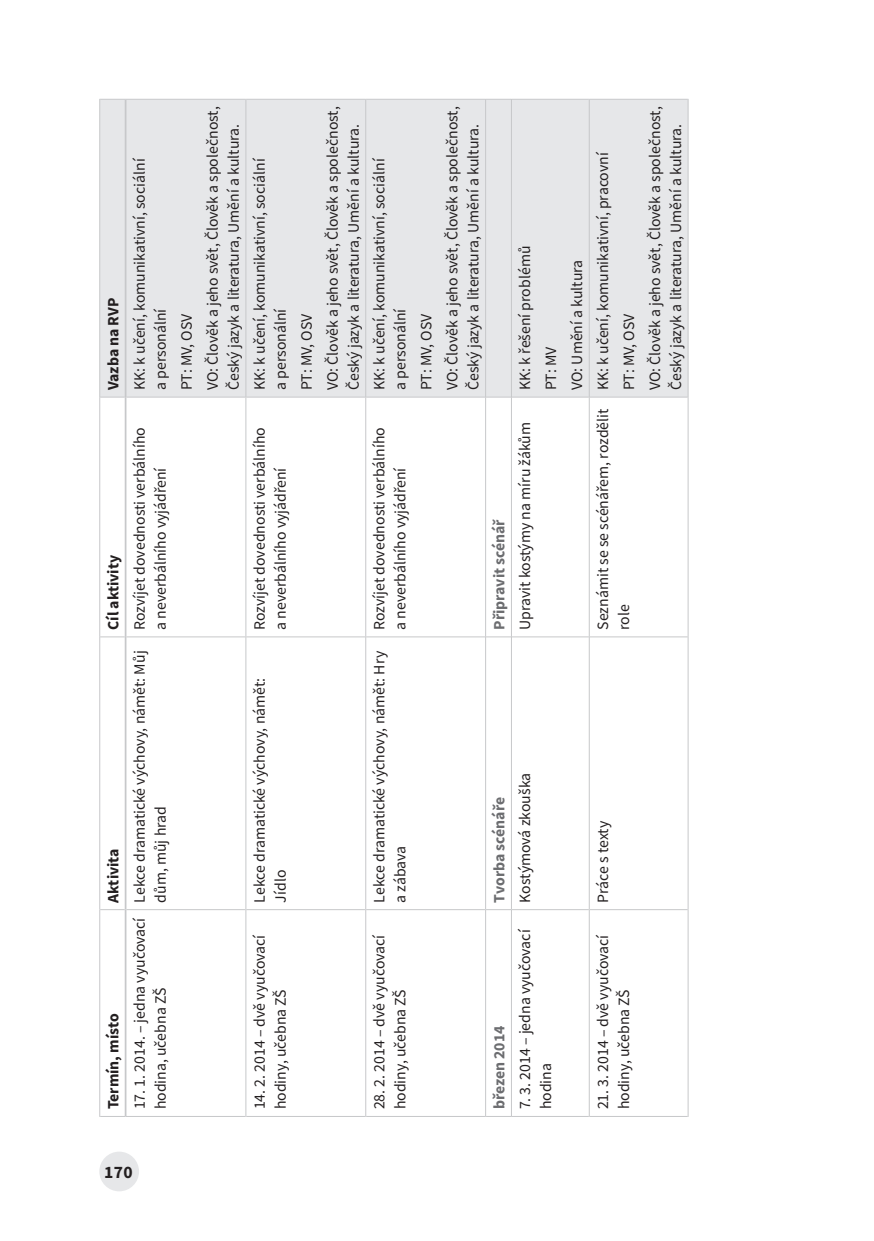
<style>
.page{position:relative;width:874px;height:1241px;background:#fff}
.page>*{position:absolute;margin:0;border:0;box-sizing:border-box;transform-origin:0 0}
.t1{font:700 17.5px "Source Sans Pro";color:#231f20}
.t2{font:15.75px/21px "Source Sans Pro";color:#231f20}
.t3{font:700 15.75px "Source Sans Pro";color:#231f20}
.t4{font:700 15.75px "Source Sans Pro";color:#6c6d70}
</style>
<div class="page">
<div style="left:99px;top:1151px;width:40px;height:40px;background:#e6e7e9;border-radius:50%"></div>
<div style="left:100px;top:100px;width:587px;height:296px;background:#e6e7e9"></div>
<hr style="left:99px;top:909px;width:1px;height:207px;background:#c7c8ca">
<hr style="left:99px;top:636px;width:1px;height:273px;background:#c7c8ca">
<svg style="left:100px;top:909px;width:25px;height:1px"></svg>
<hr style="left:99px;top:397px;width:1px;height:239px;background:#c7c8ca">
<svg style="left:100px;top:636px;width:25px;height:1px"></svg>
<hr style="left:99px;top:99px;width:1px;height:298px;background:#c7c8ca">
<svg style="left:100px;top:396px;width:25px;height:1px"></svg>
<svg style="left:100px;top:99px;width:25px;height:1px"></svg>
<hr style="left:125px;top:909px;width:1px;height:206px;background:#c7c8ca">
<hr style="left:125px;top:636px;width:1px;height:273px;background:#c7c8ca">
<hr style="left:125px;top:397px;width:1px;height:239px;background:#c7c8ca">
<hr style="left:125px;top:100px;width:1px;height:297px;background:#c7c8ca">
<hr style="left:125px;top:1115px;width:120px;height:1px;background:#c7c8ca">
<hr style="left:126px;top:909px;width:119px;height:1px;background:#c7c8ca">
<hr style="left:126px;top:636px;width:119px;height:1px;background:#c7c8ca">
<hr style="left:126px;top:396px;width:119px;height:1px;background:#c7c8ca">
<hr style="left:125px;top:99px;width:120px;height:1px;background:#c7c8ca">
<hr style="left:245px;top:909px;width:1px;height:207px;background:#c7c8ca">
<hr style="left:246px;top:1115px;width:119px;height:1px;background:#c7c8ca">
<hr style="left:245px;top:636px;width:1px;height:273px;background:#c7c8ca">
<hr style="left:246px;top:909px;width:119px;height:1px;background:#c7c8ca">
<hr style="left:245px;top:397px;width:1px;height:239px;background:#c7c8ca">
<hr style="left:246px;top:636px;width:119px;height:1px;background:#c7c8ca">
<hr style="left:245px;top:99px;width:1px;height:298px;background:#c7c8ca">
<hr style="left:246px;top:396px;width:119px;height:1px;background:#c7c8ca">
<hr style="left:246px;top:99px;width:119px;height:1px;background:#c7c8ca">
<hr style="left:365px;top:909px;width:1px;height:207px;background:#c7c8ca">
<hr style="left:366px;top:1115px;width:119px;height:1px;background:#c7c8ca">
<hr style="left:365px;top:636px;width:1px;height:273px;background:#c7c8ca">
<hr style="left:366px;top:909px;width:119px;height:1px;background:#c7c8ca">
<hr style="left:365px;top:397px;width:1px;height:239px;background:#c7c8ca">
<hr style="left:366px;top:636px;width:119px;height:1px;background:#c7c8ca">
<hr style="left:365px;top:99px;width:1px;height:298px;background:#c7c8ca">
<hr style="left:366px;top:396px;width:119px;height:1px;background:#c7c8ca">
<hr style="left:366px;top:99px;width:119px;height:1px;background:#c7c8ca">
<hr style="left:485px;top:909px;width:1px;height:207px;background:#c7c8ca">
<hr style="left:485px;top:636px;width:1px;height:273px;background:#c7c8ca">
<svg style="left:486px;top:909px;width:24px;height:1px"></svg>
<hr style="left:485px;top:397px;width:1px;height:239px;background:#c7c8ca">
<svg style="left:486px;top:636px;width:24px;height:1px"></svg>
<hr style="left:485px;top:99px;width:1px;height:298px;background:#c7c8ca">
<svg style="left:486px;top:396px;width:24px;height:1px"></svg>
<svg style="left:486px;top:99px;width:24px;height:1px"></svg>
<hr style="left:510px;top:909px;width:1px;height:207px;background:#c7c8ca">
<hr style="left:511px;top:1115px;width:77px;height:1px;background:#c7c8ca">
<hr style="left:510px;top:636px;width:1px;height:273px;background:#c7c8ca">
<hr style="left:511px;top:909px;width:77px;height:1px;background:#c7c8ca">
<hr style="left:510px;top:397px;width:1px;height:239px;background:#c7c8ca">
<hr style="left:511px;top:636px;width:77px;height:1px;background:#c7c8ca">
<hr style="left:510px;top:99px;width:1px;height:298px;background:#c7c8ca">
<hr style="left:511px;top:396px;width:77px;height:1px;background:#c7c8ca">
<hr style="left:511px;top:99px;width:77px;height:1px;background:#c7c8ca">
<hr style="left:588px;top:909px;width:1px;height:207px;background:#c7c8ca">
<hr style="left:589px;top:1115px;width:98px;height:1px;background:#c7c8ca">
<hr style="left:588px;top:636px;width:1px;height:273px;background:#c7c8ca">
<hr style="left:589px;top:909px;width:98px;height:1px;background:#c7c8ca">
<hr style="left:588px;top:397px;width:1px;height:239px;background:#c7c8ca">
<hr style="left:589px;top:636px;width:98px;height:1px;background:#c7c8ca">
<hr style="left:588px;top:99px;width:1px;height:298px;background:#c7c8ca">
<hr style="left:589px;top:396px;width:98px;height:1px;background:#c7c8ca">
<hr style="left:589px;top:99px;width:98px;height:1px;background:#c7c8ca">
<hr style="left:687px;top:909px;width:1px;height:207px;background:#c7c8ca">
<hr style="left:687px;top:636px;width:1px;height:273px;background:#c7c8ca">
<hr style="left:687px;top:397px;width:1px;height:239px;background:#c7c8ca">
<hr style="left:687px;top:99px;width:1px;height:298px;background:#c7c8ca">
<p class="t3" style="left:103px;top:390px;width:94px;rotate:-90deg">Vazba na RVP</p>
<p class="t2" style="left:129px;top:390px;width:233px;rotate:-90deg">KK: k učení, komunikativní, sociální a personální</p>
<p class="t2" style="left:173px;top:390px;width:285px;line-height:25.9px;rotate:-90deg">PT: MV, OSV<br>VO: Člověk a jeho svět, Člověk a společnost,</p>
<p class="t2" style="left:223px;top:390px;width:267px;rotate:-90deg">Český jazyk a literatura, Umění a kultura.</p>
<p class="t2" style="left:249px;top:390px;width:233px;rotate:-90deg">KK: k učení, komunikativní, sociální a personální</p>
<p class="t2" style="left:293px;top:390px;width:285px;line-height:25.9px;rotate:-90deg">PT: MV, OSV<br>VO: Člověk a jeho svět, Člověk a společnost,</p>
<p class="t2" style="left:343px;top:390px;width:267px;rotate:-90deg">Český jazyk a literatura, Umění a kultura.</p>
<p class="t2" style="left:368px;top:390px;width:233px;rotate:-90deg">KK: k učení, komunikativní, sociální a personální</p>
<p class="t2" style="left:413px;top:390px;width:285px;line-height:25.9px;rotate:-90deg">PT: MV, OSV<br>VO: Člověk a jeho svět, Člověk a společnost,</p>
<p class="t2" style="left:462px;top:390px;width:267px;rotate:-90deg">Český jazyk a literatura, Umění a kultura.</p>
<p class="t2" style="left:511px;top:390px;width:146px;line-height:25.9px;rotate:-90deg">KK: k řešení problémů<br>PT: MV<br>VO: Umění a kultura</p>
<p class="t3" style="left:103px;top:629px;width:76px;rotate:-90deg">Cíl aktivity</p>
<p class="t3" style="left:103px;top:902px;width:56px;rotate:-90deg">Aktivita</p>
<p class="t3" style="left:103px;top:1109px;width:97px;rotate:-90deg">Termín, místo</p>
<p class="t2" style="left:129px;top:629px;width:204px;rotate:-90deg">Rozvíjet dovednosti verbálního a neverbálního vyjádření</p>
<p class="t2" style="left:129px;top:902px;width:254px;rotate:-90deg">Lekce dramatické výchovy, námět: Můj dům, můj hrad</p>
<p class="t2" style="left:129px;top:1109px;width:193px;rotate:-90deg">17. 1. 2014. – jedna vyučovací hodina, učebna ZŠ</p>
<p class="t2" style="left:249px;top:629px;width:204px;rotate:-90deg">Rozvíjet dovednosti verbálního a neverbálního vyjádření</p>
<p class="t2" style="left:249px;top:902px;width:226px;rotate:-90deg">Lekce dramatické výchovy, námět:<br>Jídlo</p>
<p class="t2" style="left:249px;top:1109px;width:176px;rotate:-90deg">14. 2. 2014 – dvě vyučovací hodiny, učebna ZŠ</p>
<p class="t2" style="left:368px;top:629px;width:204px;rotate:-90deg">Rozvíjet dovednosti verbálního a neverbálního vyjádření</p>
<p class="t2" style="left:368px;top:902px;width:253px;rotate:-90deg">Lekce dramatické výchovy, námět: Hry a zábava</p>
<p class="t2" style="left:368px;top:1109px;width:176px;rotate:-90deg">28. 2. 2014 – dvě vyučovací hodiny, učebna ZŠ</p>
<p class="t4" style="left:488px;top:629px;width:113px;rotate:-90deg">Připravit scénář</p>
<p class="t2" style="left:514px;top:629px;width:209px;rotate:-90deg">Upravit kostýmy na míru žákům</p>
<p class="t4" style="left:488px;top:902px;width:107px;rotate:-90deg">Tvorba scénáře</p>
<p class="t4" style="left:488px;top:1109px;width:85px;rotate:-90deg">březen 2014</p>
<p class="t2" style="left:514px;top:902px;width:131px;rotate:-90deg">Kostýmová zkouška</p>
<p class="t2" style="left:514px;top:1109px;width:182px;rotate:-90deg">7. 3. 2014 – jedna vyučovací hodina</p>
<p class="t2" style="left:589px;top:390px;width:285px;line-height:25.9px;rotate:-90deg">KK: k učení, komunikativní, pracovní<br>PT: MV, OSV<br>VO: Člověk a jeho svět, Člověk a společnost,</p>
<p class="t2" style="left:664px;top:390px;width:267px;rotate:-90deg">Český jazyk a literatura, Umění a kultura.</p>
<p class="t2" style="left:592px;top:629px;width:223px;rotate:-90deg">Seznámit se se scénářem, rozdělit role</p>
<p class="t2" style="left:592px;top:902px;width:83px;rotate:-90deg">Práce s texty</p>
<p class="t2" style="left:592px;top:1109px;width:176px;rotate:-90deg">21. 3. 2014 – dvě vyučovací hodiny, učebna ZŠ</p>
<p class="t1" style="left:104px;top:1160px;width:30px">170</p>
</div>
